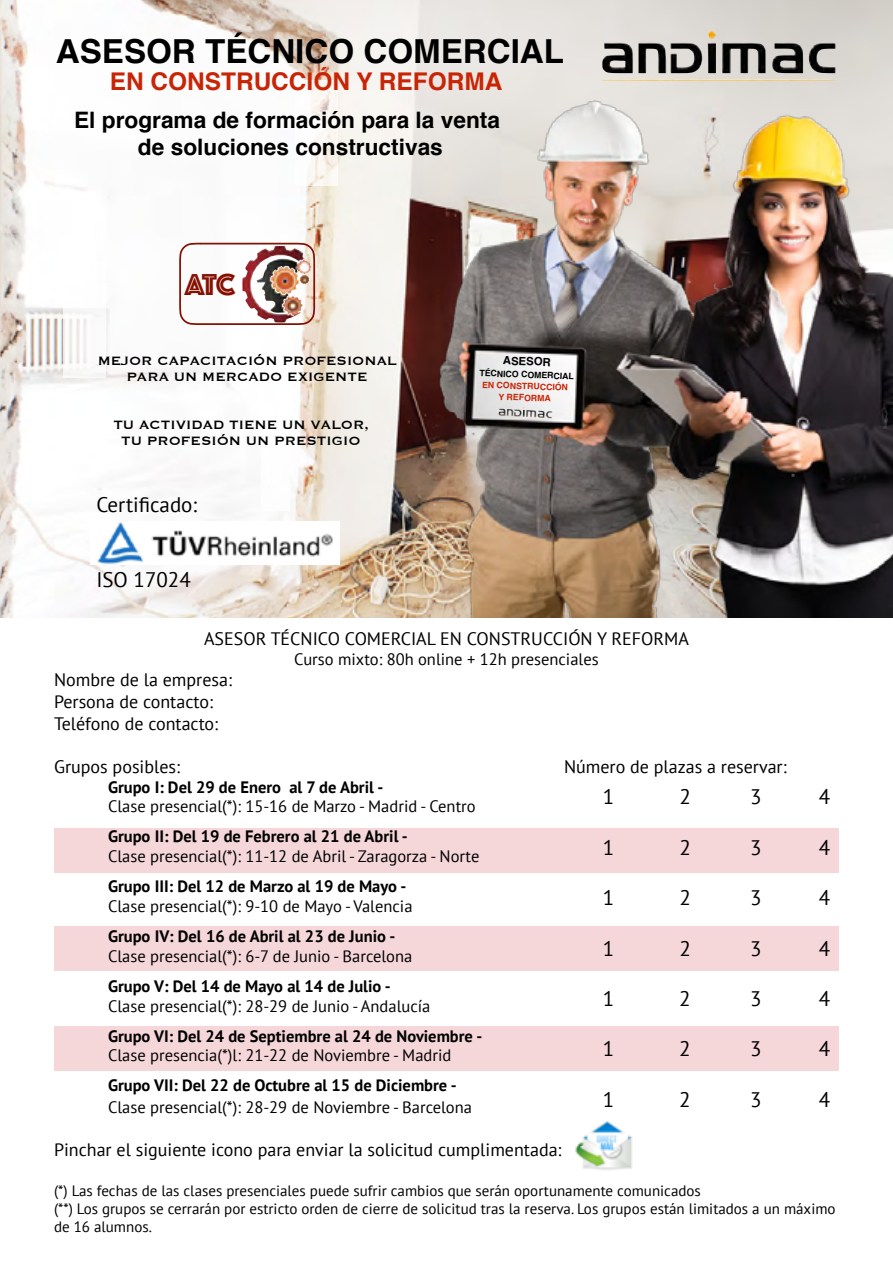
<style>
.page{position:relative;width:893px;height:1263px;background:#fff}
.page>*{position:absolute;margin:0;border:0;box-sizing:border-box;transform-origin:0 0}
.t1{font:700 33.15px "Helvetica";color:#000}
.t2{font:31.35px "Phosphate Inline";color:#861001}
.t3{font:700 24.45px "Helvetica";color:#c82506}
.t4{font:700 22.65px/27px "Helvetica";color:#000;text-align:center}
.t5{font:21px "PT Sans";color:#000}
.t6{font:18px/21.6px "PT Sans";color:#000}
.t7{font:16.5px "PT Sans";color:#000}
.t8{font:700 16.5px "PT Sans";color:#000}
.t9{font:15.75px/15.8px "Copperplate";color:#000;text-align:center}
.t10{font:15px/18px "PT Sans";color:#000}
.t11{font:700 11.4px "Helvetica";color:#000}
.t12{font:700 8.7px/11.6px "Helvetica";color:#c82506;text-align:center}
.t13{font:700 8.7px "Helvetica";color:#000}
</style>
<div class="page">
<div style="left:54px;top:926px;width:785px;height:45px;background:#f5d6d9"></div>
<div style="left:54px;top:1026px;width:785px;height:45px;background:#f5d6d9"></div>
<div style="left:54px;top:828px;width:785px;height:45px;background:#f5d6d9"></div>
<img style="left:0;top:0;width:893px;height:617px">
<img style="left:600px;top:31px;width:237px;height:48px">
<div style="left:261px;top:289px;width:29px;height:221px;background:#fff"></div>
<svg style="left:295px;top:80px;width:42px;height:106px;fill:#fbf9f5"></svg>
<img style="left:178px;top:242px;width:138px;height:84px">
<div style="left:63px;top:262px;width:43px;height:116px;background:#fff"></div>
<img style="left:423px;top:79px;width:470px;height:538px">
<img style="left:498px;top:407px;width:54px;height:13px">
<img style="left:91px;top:521px;width:248px;height:43px">
<img style="left:575px;top:1121px;width:58px;height:49px">
<h1 class="t1" style="left:56px;top:24px;width:510px">ASESOR TÉCNICO COMERCIAL</h1>
<h3 class="t3" style="left:110px;top:61px;width:394px">EN CONSTRUCCIÓN Y REFORMA</h3>
<h3 class="t4" style="left:74px;top:107px;width:427px">El programa de formación para la venta de soluciones constructivas</h3>
<h2 class="t2" style="left:185px;top:262px;width:52px">ATC</h2>
<p class="t9" style="left:98px;top:352px;width:301px">MEJOR CAPACITACIÓN PROFESIONAL<br>PARA UN MERCADO EXIGENTE</p>
<p class="t9" style="left:113px;top:416px;width:257px">TU ACTIVIDAD TIENE UN VALOR,<br>TU PROFESIÓN UN PRESTIGIO</p>
<p class="t5" style="left:96px;top:491px;width:102px">Certificado:</p>
<p class="t5" style="left:96px;top:566px;width:96px">ISO 17024</p>
<p class="t11" style="left:503px;top:351px;width:49px;rotate:2deg">ASESOR</p>
<p class="t13" style="left:480px;top:366px;width:96px;rotate:2deg">TÉCNICO COMERCIAL</p>
<p class="t12" style="left:482px;top:379px;width:87px;rotate:2deg">EN CONSTRUCCIÓN<br>Y REFORMA</p>
<p class="t6" style="left:204px;top:627px;width:486px">ASESOR TÉCNICO COMERCIAL EN CONSTRUCCIÓN Y REFORMA</p>
<p class="t7" style="left:294px;top:648px;width:306px">Curso mixto: 80h online + 12h presenciales</p>
<p class="t6" style="left:54px;top:669px;width:180px">Nombre de la empresa:<br>Persona de contacto:<br>Teléfono de contacto:</p>
<p class="t6" style="left:54px;top:755px;width:128px">Grupos posibles:</p>
<p class="t6" style="left:564px;top:755px;width:224px">Número de plazas a reservar:</p>
<p class="t8" style="left:108px;top:776px;width:277px">Grupo I: Del 29 de Enero al 7 de Abril -</p>
<p class="t7" style="left:108px;top:796px;width:369px">Clase presencial(*): 15-16 de Marzo - Madrid - Centro</p>
<p class="t8" style="left:108px;top:826px;width:301px">Grupo II: Del 19 de Febrero al 21 de Abril -</p>
<p class="t7" style="left:108px;top:846px;width:373px">Clase presencial(*): 11-12 de Abril - Zaragorza - Norte</p>
<p class="t8" style="left:108px;top:875px;width:300px">Grupo III: Del 12 de Marzo al 19 de Mayo -</p>
<p class="t7" style="left:108px;top:896px;width:306px">Clase presencial(*): 9-10 de Mayo - Valencia</p>
<p class="t8" style="left:108px;top:925px;width:289px">Grupo IV: Del 16 de Abril al 23 de Junio -</p>
<p class="t7" style="left:108px;top:945px;width:306px">Clase presencial(*): 6-7 de Junio - Barcelona</p>
<p class="t8" style="left:108px;top:975px;width:284px">Grupo V: Del 14 de Mayo al 14 de Julio -</p>
<p class="t7" style="left:108px;top:995px;width:324px">Clase presencial(*): 28-29 de Junio - Andalucía</p>
<p class="t8" style="left:108px;top:1025px;width:376px">Grupo VI: Del 24 de Septiembre al 24 de Noviembre -</p>
<p class="t7" style="left:108px;top:1045px;width:345px">Clase presencia(*)l: 21-22 de Noviembre - Madrid</p>
<p class="t8" style="left:108px;top:1075px;width:350px">Grupo VII: Del 22 de Octubre al 15 de Diciembre -</p>
<p class="t7" style="left:108px;top:1096px;width:365px">Clase presencial(*): 28-29 de Noviembre - Barcelona</p>
<p class="t6" style="left:54px;top:1139px;width:509px">Pinchar el siguiente icono para enviar la solicitud cumplimentada:</p>
<p class="t10" style="left:54px;top:1181px;width:783px">(*) Las fechas de las clases presenciales puede sufrir cambios que serán oportunamente comunicados<br>(**) Los grupos se cerrarán por estricto orden de cierre de solicitud tras la reserva. Los grupos están limitados a un máximo de 16 alumnos.</p>
<p class="t5" style="left:603px;top:783px;width:13px">1</p>
<p class="t5" style="left:679px;top:783px;width:13px">2</p>
<p class="t5" style="left:750px;top:783px;width:13px">3</p>
<p class="t5" style="left:819px;top:783px;width:13px">4</p>
<p class="t5" style="left:603px;top:834px;width:13px">1</p>
<p class="t5" style="left:679px;top:834px;width:13px">2</p>
<p class="t5" style="left:750px;top:834px;width:13px">3</p>
<p class="t5" style="left:819px;top:834px;width:13px">4</p>
<p class="t5" style="left:603px;top:884px;width:13px">1</p>
<p class="t5" style="left:679px;top:884px;width:13px">2</p>
<p class="t5" style="left:750px;top:884px;width:13px">3</p>
<p class="t5" style="left:819px;top:884px;width:13px">4</p>
<p class="t5" style="left:603px;top:935px;width:13px">1</p>
<p class="t5" style="left:679px;top:935px;width:13px">2</p>
<p class="t5" style="left:750px;top:935px;width:13px">3</p>
<p class="t5" style="left:819px;top:935px;width:13px">4</p>
<p class="t5" style="left:603px;top:985px;width:13px">1</p>
<p class="t5" style="left:679px;top:985px;width:13px">2</p>
<p class="t5" style="left:750px;top:985px;width:13px">3</p>
<p class="t5" style="left:819px;top:985px;width:13px">4</p>
<p class="t5" style="left:603px;top:1035px;width:13px">1</p>
<p class="t5" style="left:679px;top:1035px;width:13px">2</p>
<p class="t5" style="left:750px;top:1035px;width:13px">3</p>
<p class="t5" style="left:819px;top:1035px;width:13px">4</p>
<p class="t5" style="left:603px;top:1086px;width:13px">1</p>
<p class="t5" style="left:679px;top:1086px;width:13px">2</p>
<p class="t5" style="left:750px;top:1086px;width:13px">3</p>
<p class="t5" style="left:819px;top:1086px;width:13px">4</p>
</div>
